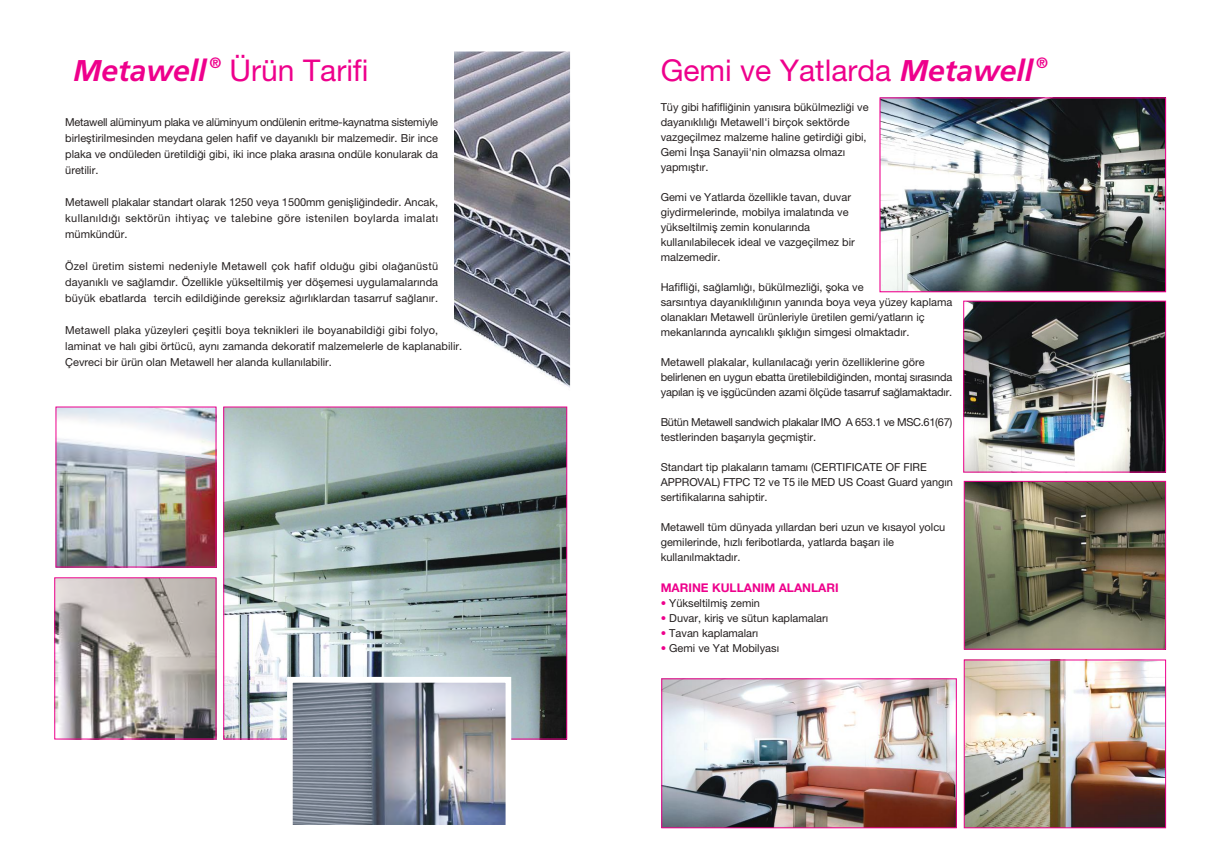
<style>
.page{position:relative;width:1208px;height:859px;background:#fff}
.page>*{position:absolute;margin:0;border:0;box-sizing:border-box;transform-origin:0 0}
.t1{font:30px "Helvetica Neue";color:#ee008c}
.t2{font:700 12px "Helvetica Neue";color:#ee008c}
.t3{font:11px/15px "Helvetica Neue";color:#241f1f}
.t4{font:11px/15px "Helvetica Neue";letter-spacing:-.025em;color:#241f1f}
.s1{font-family:"Frutiger";font-weight:700;font-style:italic}
.s2{color:#ee008c}
</style>
<div class="page">
<img style="left:225px;top:408px;width:340px;height:329px">
<img style="left:294px;top:684px;width:210px;height:140px">
<div style="left:287px;top:677px;width:224px;height:154px;border:6px solid #fff"></div>
<img style="left:56px;top:579px;width:158px;height:158px">
<img style="left:57px;top:408px;width:157px;height:157px">
<img style="left:454px;top:51px;width:116px;height:337px">
<img style="left:881px;top:99px;width:283px;height:191px">
<div style="left:879px;top:97px;width:287px;height:195px;border:1px solid #ee008c"></div>
<img style="left:965px;top:483px;width:199px;height:165px">
<div style="left:963px;top:481px;width:203px;height:169px;border:1px solid #ee008c"></div>
<img style="left:965px;top:303px;width:199px;height:168px">
<div style="left:963px;top:301px;width:203px;height:172px;border:1px solid #ee008c"></div>
<img style="left:663px;top:680px;width:291px;height:146px">
<div style="left:661px;top:678px;width:295px;height:150px;border:1px solid #ee008c"></div>
<img style="left:965px;top:661px;width:199px;height:165px">
<div style="left:963px;top:659px;width:203px;height:169px;border:1px solid #ee008c"></div>
<h1 class="t1" style="left:73px;top:60px;width:297px"><span class="s1">Metawell</span> <sup>®</sup> Ürün Tarifi</h1>
<h1 class="t1" style="left:660px;top:60px;width:388px">Gemi ve Yatlarda <span class="s1">Metawell</span> <sup>®</sup></h1>
<p class="t3" style="left:660px;top:101px;width:209px">Tüy gibi hafifliğinin yanısıra bükülmezliği ve dayanıklılığı Metawell'i birçok sektörde vazgeçilmez malzeme haline getirdiği gibi, Gemi İnşa Sanayii'nin olmazsa olmazı yapmıştır.</p>
<p class="t3" style="left:660px;top:191px;width:196px">Gemi ve Yatlarda özellikle tavan, duvar giydirmelerinde, mobilya imalatında ve yükseltilmiş zemin konularında kullanılabilecek ideal ve vazgeçilmez bir malzemedir.</p>
<p class="t3" style="left:660px;top:281px;width:293px">Hafifliği, sağlamlığı, bükülmezliği, şoka ve<br>sarsıntıya dayanıklılığının yanında boya veya yüzey kaplama olanakları Metawell ürünleriyle üretilen gemi/yatların iç mekanlarında ayrıcalıklı şıklığın simgesi olmaktadır.</p>
<p class="t3" style="left:660px;top:356px;width:293px">Metawell plakalar, kullanılacağı yerin özelliklerine göre belirlenen en uygun ebatta üretilebildiğinden, montaj sırasında yapılan iş ve işgücünden azami ölçüde tasarruf sağlamaktadır.</p>
<p class="t4" style="left:660px;top:416px;width:293px">Bütün Metawell sandwich plakalar IMO A 653.1 ve MSC.61(67) testlerinden başarıyla geçmiştir.</p>
<p class="t3" style="left:660px;top:461px;width:294px">Standart tip plakaların tamamı (CERTIFICATE OF FIRE<br>APPROVAL) FTPC T2 ve T5 ile MED US Coast Guard yangın sertifikalarına sahiptir.</p>
<p class="t3" style="left:660px;top:521px;width:286px">Metawell tüm dünyada yıllardan beri uzun ve kısayol yolcu gemilerinde, hızlı feribotlarda, yatlarda başarı ile kullanılmaktadır.</p>
<p class="t2" style="left:660px;top:584px;width:179px">MARINE KULLANIM ALANLARI</p>
<p class="t3" style="left:660px;top:597px;width:101px"><span class="s2">•</span> Yükseltilmiş zemin</p>
<p class="t3" style="left:660px;top:612px;width:169px"><span class="s2">•</span> Duvar, kiriş ve sütun kaplamaları</p>
<p class="t3" style="left:660px;top:627px;width:99px"><span class="s2">•</span> Tavan kaplamaları</p>
<p class="t3" style="left:660px;top:642px;width:120px"><span class="s2">•</span> Gemi ve Yat Mobilyası</p>
<p class="t3" style="left:65px;top:115px;width:374px;line-height:16px;text-align:justify">Metawell alüminyum plaka ve alüminyum ondülenin eritme-kaynatma sistemiyle birleştirilmesinden meydana gelen hafif ve dayanıklı bir malzemedir. Bir ince plaka ve ondüleden üretildiği gibi, iki ince plaka arasına ondüle konularak da üretilir.</p>
<p class="t3" style="left:65px;top:195px;width:374px;line-height:16px;text-align:justify">Metawell plakalar standart olarak 1250 veya 1500mm genişliğindedir. Ancak, kullanıldığı sektörün ihtiyaç ve talebine göre istenilen boylarda imalatı mümkündür.</p>
<p class="t3" style="left:65px;top:259px;width:374px;line-height:16px;text-align:justify">Özel üretim sistemi nedeniyle Metawell çok hafif olduğu gibi olağanüstü dayanıklı ve sağlamdır. Özellikle yükseltilmiş yer döşemesi uygulamalarında büyük ebatlarda tercih edildiğinde gereksiz ağırlıklardan tasarruf sağlanır.</p>
<p class="t3" style="left:65px;top:323px;width:398px;line-height:16px">Metawell plaka yüzeyleri çeşitli boya teknikleri ile boyanabildiği gibi folyo, laminat ve halı gibi örtücü, aynı zamanda dekoratif malzemelerle de kaplanabilir.<br>Çevreci bir ürün olan Metawell her alanda kullanılabilir.</p>
</div>
